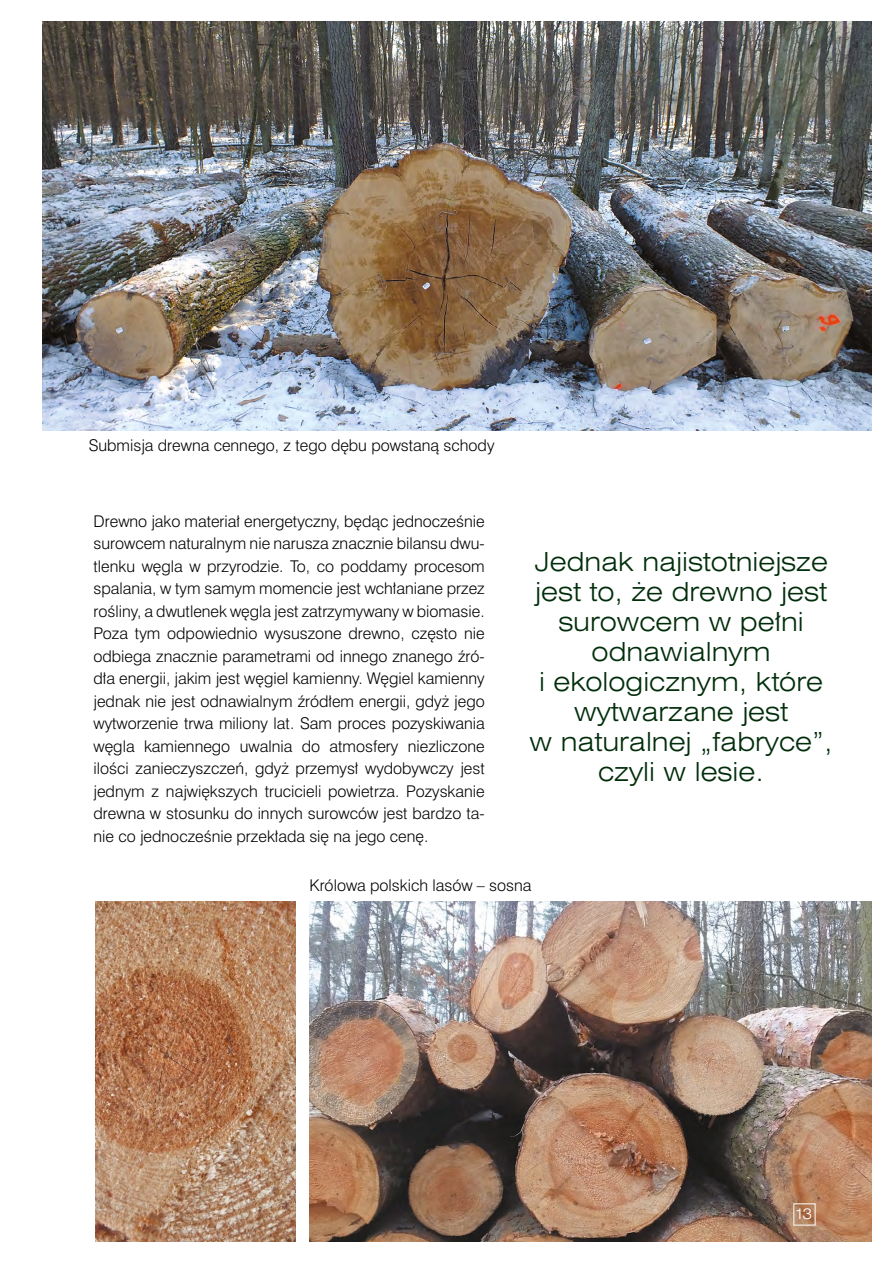
<style>
.page{position:relative;width:893px;height:1263px;background:#fff}
.page>*{position:absolute;margin:0;border:0;box-sizing:border-box;transform-origin:0 0}
.t1{font:24px/30px "Swis 721 Lt Ex PL";color:#002d0a;text-align:center}
.t2{font:15px/22.5px "Swis 721 Lt PL";color:#000;text-align:justify}
.t3{font:13.5px "Swis 721 Lt Ex PL";color:#fff}
</style>
<div class="page">
<img style="left:309px;top:901px;width:563px;height:341px">
<img style="left:96px;top:901px;width:200px;height:341px">
<div style="left:793px;top:1203px;width:22px;height:22px;border:1px solid #fff"></div>
<img style="left:43px;top:21px;width:829px;height:410px">
<p class="t2" style="left:89px;top:434px;width:407px">Submisja drewna cennego, z tego dębu powstaną schody</p>
<p class="t2" style="left:94px;top:509px;width:393px">Drewno jako materiał energetyczny, będąc jednocześnie surowcem naturalnym nie narusza znacznie bilansu dwu&shy;tlenku węgla w przyrodzie. To, co poddamy procesom spalania, w tym samym momencie jest wchłaniane przez rośliny, a dwutlenek węgla jest zatrzymywany w biomasie.<br>Poza tym odpowiednio wysuszone drewno, często nie odbiega znacznie parametrami od innego znanego źró&shy;dła energii, jakim jest węgiel kamienny. Węgiel kamienny jednak nie jest odnawialnym źródłem energii, gdyż jego wytworzenie trwa miliony lat. Sam proces pozyskiwania węgla kamiennego uwalnia do atmosfery niezliczone ilości zanieczyszczeń, gdyż przemysł wydobywczy jest jednym z największych trucicieli powietrza. Pozyskanie drewna w stosunku do innych surowców jest bardzo ta&shy;nie co jednocześnie przekłada się na jego cenę.</p>
<p class="t2" style="left:309px;top:874px;width:224px">Królowa polskich lasów – sosna</p>
<h1 class="t1" style="left:530px;top:547px;width:304px">Jednak najistotniejsze jest to, że drewno jest surowcem w pełni odnawialnym<br>i ekologicznym, które wytwarzane jest<br>w naturalnej „fabryce”, czyli w lesie.</h1>
<p class="t3" style="left:795px;top:1205px;width:19px">13</p>
</div>
